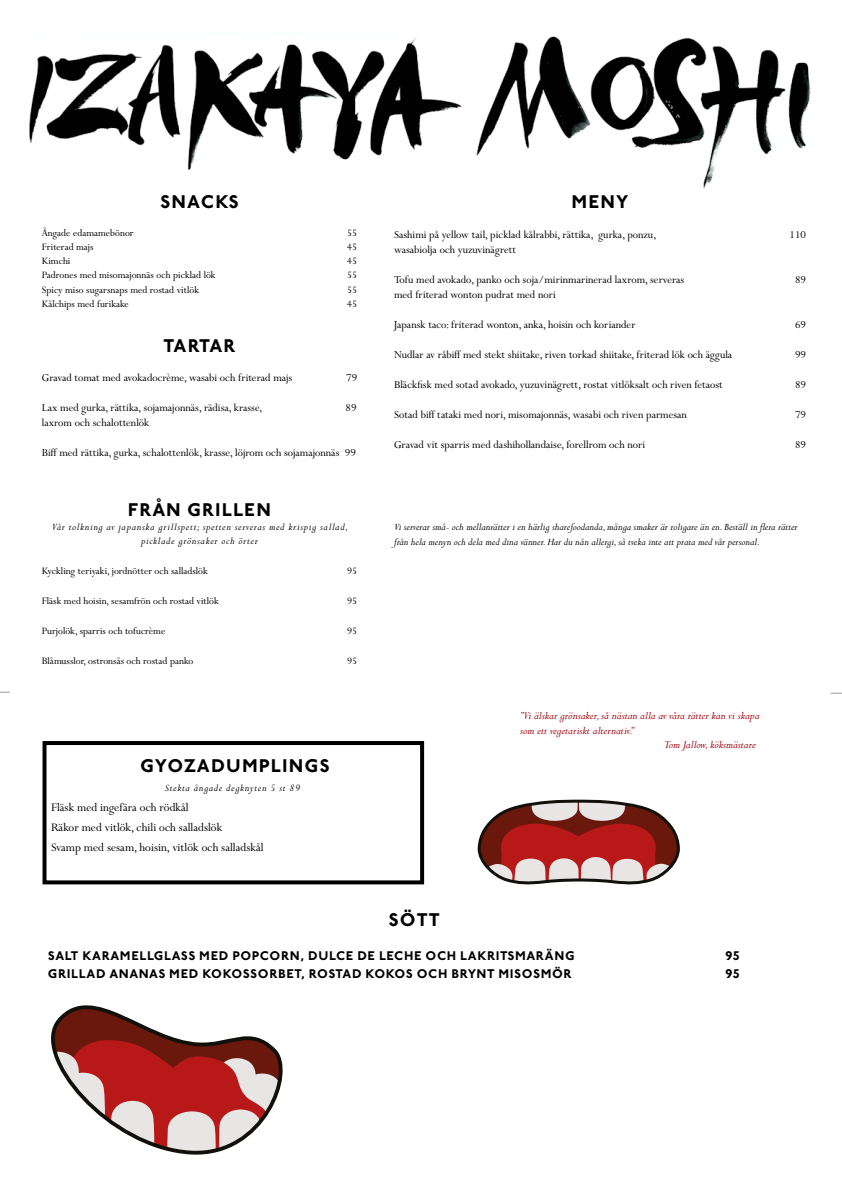
<style>
.page{position:relative;width:842px;height:1191px;background:#fff}
.page>*{position:absolute;margin:0;border:0;box-sizing:border-box;transform-origin:0 0}
.t1{font:700 19px "Johnston ITC Std";letter-spacing:.055em;color:#000}
.t2{font:700 13px "Johnston ITC Std";letter-spacing:.05em;color:#000}
.t3{font:13px/20px "Perpetua MT Std";color:#000}
.t4{font:12px "Perpetua MT Std";color:#000}
.t5{font:italic 12px "Perpetua MT Std";color:#9b010b}
.t6{font:11px "Perpetua MT Std";color:#000}
.t7{font:italic 11px/15px "Perpetua MT Std";color:#000}
.t8{font:italic 11px/14.4px "Perpetua MT Std";letter-spacing:.06em;color:#000;text-align:center}
</style>
<div class="page">
<img style="left:29px;top:36px;width:782px;height:153px">
<div style="left:43px;top:741px;width:381px;height:143px;border:4px solid #000"></div>
<svg style="left:478px;top:799px;width:202px;height:85px;background:#af6a66"></svg>
<svg style="left:51px;top:1005px;width:232px;height:150px"></svg>
<h1 class="t1" style="left:160px;top:190px;width:80px">SNACKS</h1>
<p class="t6" style="left:42px;top:228px;width:93px">Ångade edamamebönor</p>
<p class="t6" style="left:347px;top:228px;width:12px">55</p>
<p class="t6" style="left:42px;top:242px;width:53px">Friterad majs</p>
<p class="t6" style="left:347px;top:242px;width:12px">45</p>
<p class="t6" style="left:42px;top:256px;width:30px">Kimchi</p>
<p class="t6" style="left:347px;top:256px;width:12px">45</p>
<p class="t6" style="left:42px;top:270px;width:175px">Padrones med misomajonnäs och picklad lök</p>
<p class="t6" style="left:347px;top:270px;width:12px">55</p>
<p class="t6" style="left:42px;top:284px;width:159px">Spicy miso sugarsnaps med rostad vitlök</p>
<p class="t6" style="left:347px;top:284px;width:12px">55</p>
<p class="t6" style="left:42px;top:298px;width:89px">Kålchips med furikake</p>
<p class="t6" style="left:347px;top:298px;width:12px">45</p>
<h1 class="t1" style="left:163px;top:334px;width:74px">TARTAR</h1>
<p class="t4" style="left:42px;top:371px;width:252px">Gravad tomat med avokadocrème, wasabi och friterad majs</p>
<p class="t4" style="left:346px;top:371px;width:12px">79</p>
<p class="t4" style="left:42px;top:401px;width:222px">Lax med gurka, rättika, sojamajonnäs, rädisa, krasse,</p>
<p class="t4" style="left:346px;top:401px;width:12px">89</p>
<p class="t4" style="left:42px;top:416px;width:109px">laxrom och schalottenlök</p>
<p class="t4" style="left:42px;top:446px;width:315px">Biff med rättika, gurka, schalottenlök, krasse, löjrom och sojamajonnäs 99</p>
<h1 class="t1" style="left:128px;top:498px;width:145px">FRÅN GRILLEN</h1>
<p class="t8" style="left:52px;top:520px;width:298px">Vår tolkning av japanska grillspett; spetten serveras med krispig sallad, picklade grönsaker och örter</p>
<p class="t6" style="left:42px;top:565px;width:168px">Kyckling teriyaki, jordnötter och salladslök</p>
<p class="t6" style="left:347px;top:565px;width:12px">95</p>
<p class="t6" style="left:42px;top:595px;width:179px">Fläsk med hoisin, sesamfrön och rostad vitlök</p>
<p class="t6" style="left:347px;top:595px;width:12px">95</p>
<p class="t6" style="left:42px;top:625px;width:125px">Purjolök, sparris och tofucrème</p>
<p class="t6" style="left:347px;top:625px;width:12px">95</p>
<p class="t6" style="left:42px;top:655px;width:153px">Blåmusslor, ostronsås och rostad panko</p>
<p class="t6" style="left:347px;top:655px;width:12px">95</p>
<h1 class="t1" style="left:140px;top:753px;width:191px">GYOZADUMPLINGS</h1>
<p class="t8" style="left:165px;top:780px;width:137px">Stekta ångade degknyten 5 st 89</p>
<p class="t3" style="left:51px;top:797px;width:214px">Fläsk med ingefära och rödkål<br>Räkor med vitlök, chili och salladslök<br>Svamp med sesam, hoisin, vitlök och salladskål</p>
<h1 class="t1" style="left:572px;top:190px;width:58px">MENY</h1>
<p class="t4" style="left:394px;top:228px;width:264px">Sashimi på yellow tail, picklad kålrabbi, rättika, gurka, ponzu,</p>
<p class="t4" style="left:789px;top:228px;width:18px">110</p>
<p class="t4" style="left:394px;top:243px;width:124px">wasabiolja och yuzuvinägrett</p>
<p class="t4" style="left:394px;top:273px;width:292px">Tofu med avokado, panko och soja/mirinmarinerad laxrom, serveras</p>
<p class="t4" style="left:795px;top:273px;width:12px">89</p>
<p class="t4" style="left:394px;top:288px;width:163px">med friterad wonton pudrat med nori</p>
<p class="t4" style="left:394px;top:318px;width:243px">Japansk taco: friterad wonton, anka, hoisin och koriander</p>
<p class="t4" style="left:795px;top:318px;width:12px">69</p>
<p class="t4" style="left:394px;top:348px;width:340px">Nudlar av råbiff med stekt shiitake, riven torkad shiitake, friterad lök och äggula</p>
<p class="t4" style="left:795px;top:348px;width:12px">99</p>
<p class="t4" style="left:394px;top:378px;width:330px">Bläckfisk med sotad avokado, yuzuvinägrett, rostat vitlöksalt och riven fetaost</p>
<p class="t4" style="left:795px;top:378px;width:12px">89</p>
<p class="t4" style="left:394px;top:408px;width:294px">Sotad biff tataki med nori, misomajonnäs, wasabi och riven parmesan</p>
<p class="t4" style="left:795px;top:408px;width:12px">79</p>
<p class="t4" style="left:394px;top:438px;width:253px">Gravad vit sparris med dashihollandaise, forellrom och nori</p>
<p class="t4" style="left:795px;top:438px;width:12px">89</p>
<p class="t7" style="left:394px;top:520px;width:405px">Vi serverar små- och mellanrätter i en härlig sharefoodanda, många smaker är roligare än en. Beställ in flera rätter från hela menyn och dela med dina vänner. Har du nån allergi, så tveka inte att prata med vår personal.</p>
<p class="t5" style="left:520px;top:710px;width:241px">”Vi älskar grönsaker, så nästan alla av våra rätter kan vi skapa</p>
<p class="t5" style="left:520px;top:724px;width:115px">som ett vegetariskt alternativ.”</p>
<p class="t5" style="left:664px;top:739px;width:93px">Tom Jallow, köksmästare</p>
<h1 class="t1" style="left:388px;top:908px;width:53px">SÖTT</h1>
<p class="t2" style="left:48px;top:947px;width:528px">SALT KARAMELLGLASS MED POPCORN, DULCE DE LECHE OCH LAKRITSMARÄNG</p>
<p class="t2" style="left:725px;top:947px;width:17px">95</p>
<p class="t2" style="left:48px;top:965px;width:526px">GRILLAD ANANAS MED KOKOSSORBET, ROSTAD KOKOS OCH BRYNT MISOSMÖR</p>
<p class="t2" style="left:725px;top:965px;width:17px">95</p>
</div>
